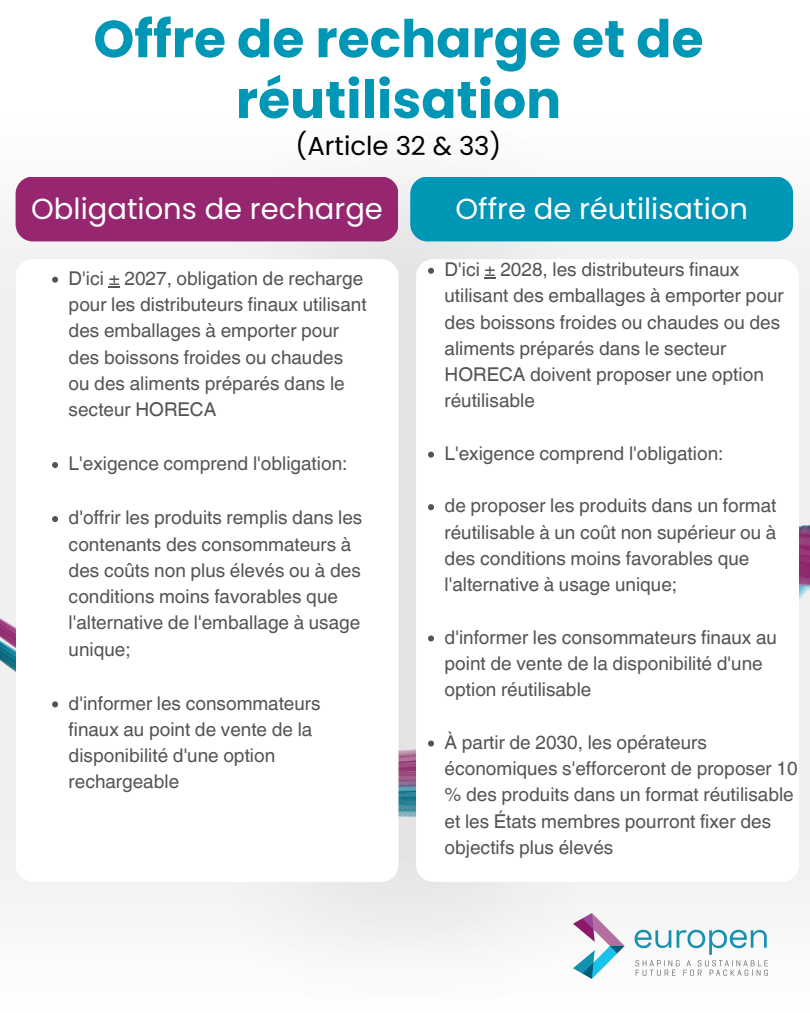
<style>
.page{position:relative;width:810px;height:1013px;background:#fff}
.page>*{position:absolute;margin:0;border:0;box-sizing:border-box;transform-origin:0 0}
.t1{font:700 52px/60.8px "Poppins";color:#0096b6;text-align:center}
.t2{font:29px "Poppins";color:#fff}
.t3{font:26px "Poppins";color:#000}
.t4{font:25px/34.5px "Helvetica World";color:#545454}
.t5{font:19px/26.2px "Helvetica World";color:#545454}
</style>
<div class="page">
<div style="left:0;top:179px;width:228px;height:725px;background:#f2f2f2"></div>
<img style="left:228px;top:178px;width:582px;height:801px">
<div style="left:416px;top:259px;width:383px;height:622px;background:#fff;border-radius:17px"></div>
<div style="left:16px;top:176px;width:382px;height:65px;background:#972670;border-radius:17px"></div>
<svg style="left:428px;top:268px;width:6px;height:6px"></svg>
<svg style="left:485px;top:277px;width:11px;height:2px"></svg>
<svg style="left:428px;top:451px;width:6px;height:6px"></svg>
<svg style="left:428px;top:504px;width:6px;height:6px"></svg>
<svg style="left:428px;top:635px;width:6px;height:6px"></svg>
<svg style="left:428px;top:740px;width:6px;height:6px"></svg>
<div style="left:16px;top:259px;width:383px;height:622px;background:#fff;border-radius:17px"></div>
<div style="left:410px;top:176px;width:383px;height:65px;background:#0096b6;border-radius:17px"></div>
<svg style="left:52px;top:277px;width:6px;height:6px"></svg>
<svg style="left:109px;top:286px;width:11px;height:2px"></svg>
<svg style="left:52px;top:462px;width:6px;height:6px"></svg>
<svg style="left:52px;top:516px;width:6px;height:6px"></svg>
<svg style="left:52px;top:701px;width:6px;height:6px"></svg>
<img style="left:573px;top:913px;width:195px;height:65px">
<p class="t1" style="left:93px;top:9px;width:612px">Offre de recharge et de réutilisation</p>
<h2 class="t3" style="left:296px;top:128px;width:207px">(Article 32 &amp; 33)</h2>
<h1 class="t2" style="left:31px;top:188px;width:353px">Obligations de recharge</h1>
<p class="t5" style="left:69px;top:265px;width:299px">D'ici ± 2027, obligation de recharge pour les distributeurs finaux utilisant des emballages à emporter pour des boissons froides ou chaudes ou des aliments préparés dans le secteur HORECA</p>
<p class="t5" style="left:69px;top:450px;width:280px">L'exigence comprend l'obligation:</p>
<p class="t5" style="left:69px;top:504px;width:295px">d'offrir les produits remplis dans les contenants des consommateurs à des coûts non plus élevés ou à des conditions moins favorables que l'alternative de l'emballage à usage unique;</p>
<p class="t5" style="left:69px;top:690px;width:253px">d'informer les consommateurs finaux au point de vente de la disponibilité d'une option rechargeable</p>
<p class="t4" style="left:79px;top:277px;width:235px">Deletion of one of the provisions enabling<br>Member</p>
<h2 class="t4" style="left:79px;top:381px;width:222px">States to provide for</h2>
<h2 class="t4" style="left:79px;top:450px;width:147px">requirements</h2>
<p class="t4" style="left:79px;top:519px;width:90px">or DRS)</p>
<p class="t2" style="left:455px;top:188px;width:294px">Offre de réutilisation</p>
<p class="t5" style="left:445px;top:256px;width:341px">D'ici ± 2028, les distributeurs finaux utilisant des emballages à emporter pour des boissons froides ou chaudes ou des aliments préparés dans le secteur HORECA doivent proposer une option réutilisable</p>
<p class="t5" style="left:445px;top:440px;width:280px">L'exigence comprend l'obligation:</p>
<p class="t5" style="left:445px;top:493px;width:333px">de proposer les produits dans un format réutilisable à un coût non supérieur ou à des conditions moins favorables que l'alternative à usage unique;</p>
<p class="t5" style="left:445px;top:624px;width:334px">d'informer les consommateurs finaux au point de vente de la disponibilité d'une option réutilisable</p>
<p class="t5" style="left:445px;top:729px;width:355px">À partir de 2030, les opérateurs économiques s'efforceront de proposer 10 % des produits dans un format réutilisable et les États membres pourront fixer des objectifs plus élevés</p>
</div>
